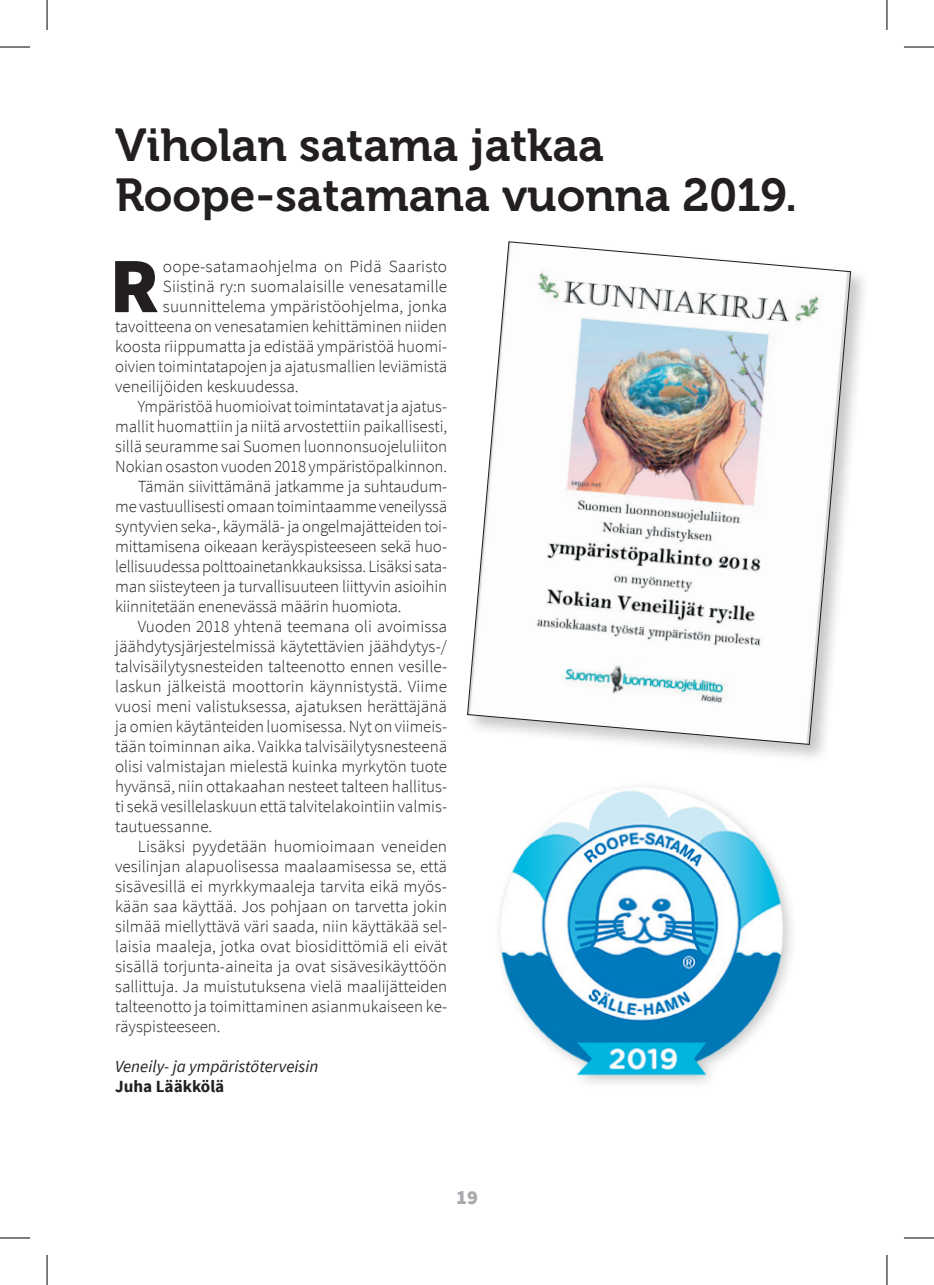
<style>
.page{position:relative;width:934px;height:1285px;background:#fff}
.page>*{position:absolute;margin:0;border:0;box-sizing:border-box;transform-origin:0 0}
.t1{font:900 78.6px "Source Sans Pro";color:#231f20}
.t2{font:46px/50px "Museo 700";color:#231f20}
.t3{font:900 20px "Source Sans Pro";color:#a8a9ad}
.t4{font:300 17px "Source Sans Pro";color:#231f20}
.t5{font:italic 17px "Source Sans Pro";color:#231f20}
.t6{font:700 17px "Source Sans Pro";color:#231f20}
</style>
<div class="page">
<div style="left:492px;top:779px;width:305px;height:311px;background:#231f20;opacity:.25"></div>
<img style="left:493px;top:784px;width:295px;height:295px">
<div style="left:464px;top:239px;width:405px;height:525px;background:#231f20;opacity:.25"></div>
<svg style="left:466px;top:241px;width:385px;height:504px"></svg>
<hr style="left:0;top:47px;width:30px;height:1px;background:#000">
<hr style="left:903px;top:47px;width:30px;height:1px;background:#000">
<hr style="left:0;top:1237px;width:30px;height:1px;background:#000">
<hr style="left:903px;top:1237px;width:30px;height:1px;background:#000">
<hr style="left:47px;top:0;width:1px;height:30px;background:#000">
<hr style="left:47px;top:1255px;width:1px;height:30px;background:#000">
<hr style="left:886px;top:0;width:1px;height:30px;background:#000">
<hr style="left:886px;top:1255px;width:1px;height:30px;background:#000">
<h2 class="t2" style="left:115px;top:121px;width:683px">Viholan satama jatkaa<br>Roope-satamana vuonna 2019.</h2>
<h1 class="t1" style="left:109px;top:235px;width:51px">R</h1>
<p class="t4" style="left:163px;top:256px;width:286px">oope-satamaohjelma on Pidä Saaristo</p>
<p class="t4" style="left:163px;top:276px;width:286px">Siistinä ry:n suomalaisille venesatamille</p>
<p class="t4" style="left:163px;top:296px;width:286px">suunnittelema ympäristöohjelma, jonka</p>
<p class="t4" style="left:115px;top:316px;width:333px">tavoitteena on venesatamien kehittäminen niiden</p>
<p class="t4" style="left:115px;top:336px;width:333px">koosta riippumatta ja edistää ympäristöä huomi-</p>
<p class="t4" style="left:115px;top:356px;width:333px">oivien toimintatapojen ja ajatusmallien leviämistä</p>
<p class="t4" style="left:115px;top:376px;width:185px">veneilijöiden keskuudessa.</p>
<p class="t4" style="left:138px;top:396px;width:310px">Ympäristöä huomioivat toimintatavat ja ajatus-</p>
<p class="t4" style="left:115px;top:416px;width:333px">mallit huomattiin ja niitä arvostettiin paikallisesti,</p>
<p class="t4" style="left:115px;top:436px;width:333px">sillä seuramme sai Suomen luonnonsuojeluliiton</p>
<p class="t4" style="left:115px;top:456px;width:333px">Nokian osaston vuoden 2018 ympäristöpalkinnon.</p>
<p class="t4" style="left:138px;top:476px;width:310px">Tämän siivittämänä jatkamme ja suhtaudum-</p>
<p class="t4" style="left:115px;top:496px;width:333px">me vastuullisesti omaan toimintaamme veneilyssä</p>
<p class="t4" style="left:115px;top:516px;width:333px">syntyvien seka-, käymälä- ja ongelmajätteiden toi-</p>
<p class="t4" style="left:115px;top:536px;width:333px">mittamisena oikeaan keräyspisteeseen sekä huo-</p>
<p class="t4" style="left:115px;top:556px;width:333px">lellisuudessa polttoainetankkauksissa. Lisäksi sata-</p>
<p class="t4" style="left:115px;top:576px;width:333px">man siisteyteen ja turvallisuuteen liittyvin asioihin</p>
<p class="t4" style="left:115px;top:596px;width:288px">kiinnitetään enenevässä määrin huomiota.</p>
<p class="t4" style="left:138px;top:616px;width:310px">Vuoden 2018 yhtenä teemana oli avoimissa</p>
<p class="t4" style="left:115px;top:636px;width:333px">jäähdytysjärjestelmissä käytettävien jäähdytys-/</p>
<p class="t4" style="left:115px;top:656px;width:333px">talvisäilytysnesteiden talteenotto ennen vesille-</p>
<p class="t4" style="left:115px;top:676px;width:333px">laskun jälkeistä moottorin käynnistystä. Viime</p>
<p class="t4" style="left:115px;top:696px;width:333px">vuosi meni valistuksessa, ajatuksen herättäjänä</p>
<p class="t4" style="left:115px;top:716px;width:333px">ja omien käytänteiden luomisessa. Nyt on viimeis-</p>
<p class="t4" style="left:115px;top:736px;width:333px">tään toiminnan aika. Vaikka talvisäilytysnesteenä</p>
<p class="t4" style="left:115px;top:756px;width:333px">olisi valmistajan mielestä kuinka myrkytön tuote</p>
<p class="t4" style="left:115px;top:776px;width:333px">hyvänsä, niin ottakaahan nesteet talteen hallitus-</p>
<p class="t4" style="left:115px;top:796px;width:333px">ti sekä vesillelaskuun että talvitelakointiin valmis-</p>
<p class="t4" style="left:115px;top:816px;width:99px">tautuessanne.</p>
<p class="t4" style="left:138px;top:836px;width:310px">Lisäksi pyydetään huomioimaan veneiden</p>
<p class="t4" style="left:115px;top:856px;width:333px">vesilinjan alapuolisessa maalaamisessa se, että</p>
<p class="t4" style="left:115px;top:876px;width:333px">sisävesillä ei myrkkymaaleja tarvita eikä myös-</p>
<p class="t4" style="left:115px;top:896px;width:333px">kään saa käyttää. Jos pohjaan on tarvetta jokin</p>
<p class="t4" style="left:115px;top:916px;width:333px">silmää miellyttävä väri saada, niin käyttäkää sel-</p>
<p class="t4" style="left:115px;top:936px;width:333px">laisia maaleja, jotka ovat biosidittömiä eli eivät</p>
<p class="t4" style="left:115px;top:956px;width:333px">sisällä torjunta-aineita ja ovat sisävesikäyttöön</p>
<p class="t4" style="left:115px;top:976px;width:333px">sallittuja. Ja muistutuksena vielä maalijätteiden</p>
<p class="t4" style="left:115px;top:996px;width:333px">talteenotto ja toimittaminen asianmukaiseen ke-</p>
<p class="t4" style="left:115px;top:1016px;width:107px">räyspisteeseen.</p>
<p class="t5" style="left:115px;top:1056px;width:205px">Veneily- ja ympäristöterveisin</p>
<p class="t6" style="left:115px;top:1075px;width:111px">Juha Lääkkölä</p>
<p class="t3" style="left:456px;top:1184px;width:23px">19</p>
</div>
